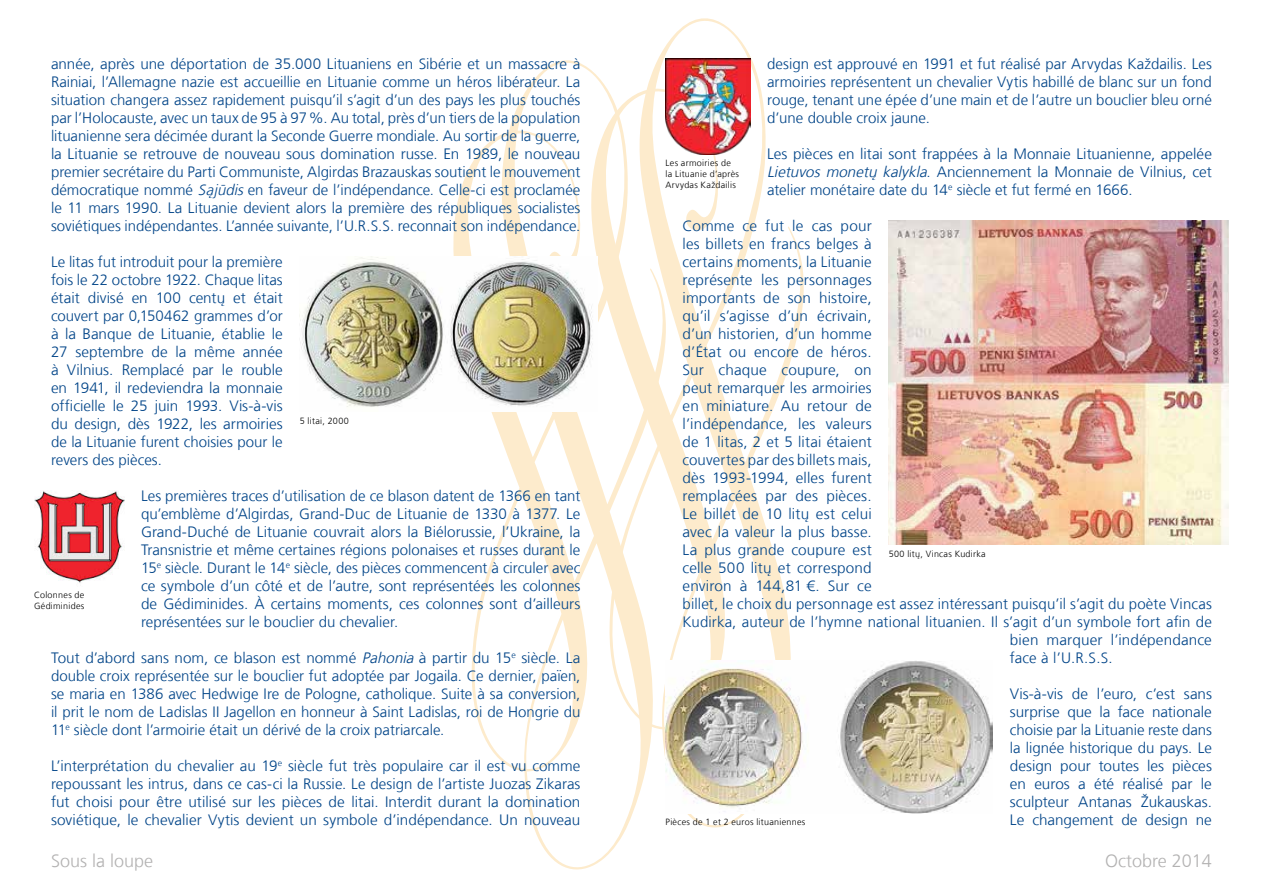
<style>
.page{position:relative;width:1263px;height:893px;background:#fff}
.page>*{position:absolute;margin:0;border:0;box-sizing:border-box;transform-origin:0 0}
.t1{font:300 18px "Frutiger LT Com";color:#b3b2b2}
.t2{font:300 15px/18px "Frutiger LT Com";letter-spacing:.005em;color:#048;text-align:justify}
.t3{font:300 9px/10.8px "Frutiger LT Com";letter-spacing:.03em;color:#000}
.s1{font-style:italic}
</style>
<div class="page">
<svg style="left:453px;top:60px;width:158px;height:810px"></svg>
<svg style="left:588px;top:18px;width:216px;height:833px"></svg>
<img style="left:300px;top:257px;width:297px;height:155px">
<img style="left:34px;top:491px;width:90px;height:92px">
<img style="left:889px;top:221px;width:340px;height:324px">
<img style="left:665px;top:59px;width:85px;height:96px">
<img style="left:665px;top:660px;width:328px;height:153px">
<p class="t2" style="left:51px;top:55px;width:531px">année, après une déportation de 35.000 Lituaniens en Sibérie et un massacre à Rainiai, l’Allemagne nazie est accueillie en Lituanie comme un héros libérateur. La situation changera assez rapidement puisqu’il s’agit d’un des pays les plus touchés par l’Holocauste, avec un taux de 95 à 97%. Au total, près d’un tiers de la population lituanienne sera décimée durant la Seconde Guerre mondiale. Au sortir de la guerre, la Lituanie se retrouve de nouveau sous domination russe. En 1989, le nouveau premier secrétaire du Parti Communiste, Algirdas Brazauskas soutient le mouvement démocratique nommé <span class="s1">Sąjūdis</span> en faveur de l’indépendance. Celle‑ci est proclamée le 11 mars 1990. La Lituanie devient alors la première des républiques socialistes soviétiques indépendantes. L’année suivante, l’U.R.S.S. reconnait son indépendance.</p>
<p class="t2" style="left:51px;top:253px;width:233px">Le litas fut introduit pour la première fois le 22 octobre 1922. Chaque litas était divisé en 100 centų et était couvert par 0,150462 grammes d’or à la Banque de Lituanie, établie le 27 septembre de la même année à Vilnius. Remplacé par le rouble en 1941, il redeviendra la monnaie officielle le 25 juin 1993. Vis‑à‑vis du design, dès 1922, les armoiries de la Lituanie furent choisies pour le revers des pièces.</p>
<p class="t2" style="left:141px;top:487px;width:441px">Les premières traces d’utilisation de ce blason datent de 1366 en tant qu’emblème d’Algirdas, Grand‑Duc de Lituanie de 1330 à 1377. Le Grand‑Duché de Lituanie couvrait alors la Biélorussie, l’Ukraine, la Transnistrie et même certaines régions polonaises et russes durant le 15<sup>e</sup> siècle. Durant le 14<sup>e</sup> siècle, des pièces commencent à circuler avec ce symbole d’un côté et de l’autre, sont représentées les colonnes de Gédiminides. À certains moments, ces colonnes sont d’ailleurs représentées sur le bouclier du chevalier.</p>
<p class="t2" style="left:51px;top:649px;width:531px">Tout d’abord sans nom, ce blason est nommé <span class="s1">Pahonia</span> à partir du 15<sup>e</sup> siècle. La double croix représentée sur le bouclier fut adoptée par Jogaila. Ce dernier, païen, se maria en 1386 avec Hedwige Ire de Pologne, catholique. Suite à sa conversion, il prit le nom de Ladislas II Jagellon en honneur à Saint Ladislas, roi de Hongrie du 11<sup>e</sup> siècle dont l’armoirie était un dérivé de la croix patriarcale.</p>
<p class="t2" style="left:51px;top:757px;width:531px">L’interprétation du chevalier au 19<sup>e</sup> siècle fut très populaire car il est vu comme repoussant les intrus, dans ce cas‑ci la Russie. Le design de l’artiste Juozas Zikaras fut choisi pour être utilisé sur les pièces de litai. Interdit durant la domination soviétique, le chevalier Vytis devient un symbole d’indépendance. Un nouveau</p>
<p class="t3" style="left:300px;top:415px;width:51px">5 litai, 2000</p>
<p class="t3" style="left:34px;top:590px;width:52px">Colonnes de<br>Gédiminides</p>
<p class="t2" style="left:767px;top:55px;width:446px">design est approuvé en 1991 et fut réalisé par Arvydas Každailis. Les armoiries représentent un chevalier Vytis habillé de blanc sur un fond rouge, tenant une épée d’une main et de l’autre un bouclier bleu orné d’une double croix jaune.</p>
<p class="t2" style="left:767px;top:145px;width:446px">Les pièces en litai sont frappées à la Monnaie Lituanienne, appelée <span class="s1">Lietuvos monetų kalykla</span>. Anciennement la Monnaie de Vilnius, cet atelier monétaire date du 14<sup>e</sup> siècle et fut fermé en 1666.</p>
<p class="t2" style="left:682px;top:217px;width:191px">Comme ce fut le cas pour</p>
<p class="t2" style="left:682px;top:235px;width:191px">les billets en francs belges à</p>
<p class="t2" style="left:682px;top:253px;width:191px">certains moments, la Lituanie</p>
<p class="t2" style="left:682px;top:271px;width:191px">représente les personnages</p>
<p class="t2" style="left:682px;top:289px;width:191px">importants de son histoire,</p>
<p class="t2" style="left:682px;top:307px;width:191px">qu’il s’agisse d’un écrivain,</p>
<p class="t2" style="left:682px;top:325px;width:191px">d’un historien, d’un homme</p>
<p class="t2" style="left:682px;top:343px;width:191px">d’État ou encore de héros.</p>
<p class="t2" style="left:682px;top:361px;width:191px">Sur chaque coupure, on</p>
<p class="t2" style="left:682px;top:379px;width:191px">peut remarquer les armoiries</p>
<p class="t2" style="left:682px;top:397px;width:191px">en miniature. Au retour de</p>
<p class="t2" style="left:682px;top:415px;width:191px">l’indépendance, les valeurs</p>
<p class="t2" style="left:682px;top:433px;width:191px">de 1 litas, 2 et 5 litai étaient</p>
<p class="t2" style="left:682px;top:451px;width:191px">couvertes par des billets mais,</p>
<p class="t2" style="left:682px;top:469px;width:191px">dès 1993‑1994, elles furent</p>
<p class="t2" style="left:682px;top:487px;width:191px">remplacées par des pièces.</p>
<p class="t2" style="left:682px;top:505px;width:191px">Le billet de 10 litų est celui</p>
<p class="t2" style="left:682px;top:523px;width:191px">avec la valeur la plus basse.</p>
<p class="t2" style="left:682px;top:541px;width:191px">La plus grande coupure est</p>
<p class="t2" style="left:682px;top:559px;width:191px">celle 500 litų et correspond</p>
<p class="t2" style="left:682px;top:577px;width:191px">environ à 144,81 €. Sur ce</p>
<p class="t2" style="left:682px;top:595px;width:531px">billet, le choix du personnage est assez intéressant puisqu’il s’agit du poète Vincas</p>
<p class="t2" style="left:682px;top:613px;width:531px">Kudirka, auteur de l’hymne national lituanien. Il s’agit d’un symbole fort afin de</p>
<p class="t2" style="left:1010px;top:631px;width:203px">bien marquer l’indépendance</p>
<p class="t2" style="left:1010px;top:649px;width:104px">face à l’U.R.S.S.</p>
<p class="t2" style="left:1010px;top:685px;width:203px">Vis‑à‑vis de l’euro, c’est sans surprise que la face nationale choisie par la Lituanie reste dans la lignée historique du pays. Le design pour toutes les pièces en euros a été réalisé par le sculpteur Antanas Žukauskas.<br>Le changement de design ne</p>
<p class="t3" style="left:665px;top:158px;width:75px">Les armoiries de la Lituanie d’après<br>Arvydas Každailis</p>
<p class="t3" style="left:889px;top:548px;width:98px">500 litų, Vincas Kudirka</p>
<p class="t3" style="left:665px;top:816px;width:141px">Pièces de 1 et 2 euros lituaniennes</p>
<p class="t1" style="left:51px;top:849px;width:104px">Sous la loupe</p>
<p class="t1" style="left:1105px;top:850px;width:108px">Octobre 2014</p>
</div>
